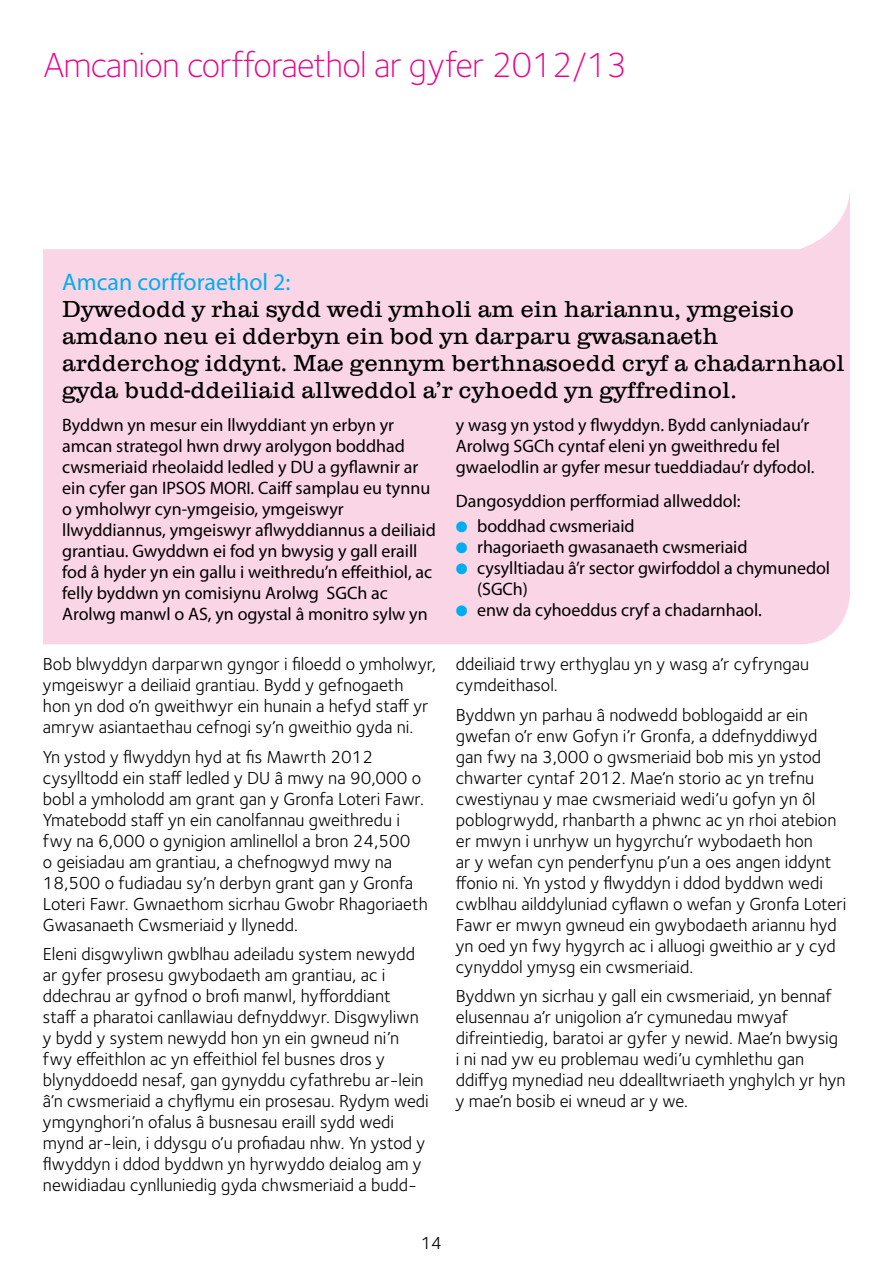
<style>
.page{position:relative;width:893px;height:1263px;background:#fff}
.page>*{position:absolute;margin:0;border:0;box-sizing:border-box;transform-origin:0 0}
.t1{font:300 36px "Foundry Sterling OT2";letter-spacing:-.02em;color:#ec008c}
.t2{font:300 24px/27px "Clarendon LT";color:#000}
.t3{font:24px "Myriad Pro";color:#00aeef}
.t4{font:18px/21px "Foundry Sterling OT2";color:#000}
.t5{font:18px/21px "Myriad Pro";color:#000}
.s1{color:#00aeef}
</style>
<div class="page">
<svg style="left:43px;top:192px;width:807px;height:452px;background:#fadae9"></svg>
<h1 class="t1" style="left:44px;top:39px;width:585px">Amcanion corfforaethol ar gyfer 2012/13</h1>
<h2 class="t3" style="left:62px;top:267px;width:230px">Amcan corfforaethol 2:</h2>
<h2 class="t2" style="left:62px;top:295px;width:784px">Dywedodd y rhai sydd wedi ymholi am ein hariannu, ymgeisio amdano neu ei dderbyn ein bod yn darparu gwasanaeth ardderchog iddynt. Mae gennym berthnasoedd cryf a chadarnhaol gyda budd-ddeiliaid allweddol a’r cyhoedd yn gyffredinol.</h2>
<p class="t5" style="left:62px;top:414px;width:375px">Byddwn yn mesur ein llwyddiant yn erbyn yr amcan strategol hwn drwy arolygon boddhad cwsmeriaid rheolaidd ledled y DU a gyflawnir ar ein cyfer gan IPSOS MORI. Caiff samplau eu tynnu o ymholwyr cyn-ymgeisio, ymgeiswyr llwyddiannus, ymgeiswyr aflwyddiannus a deiliaid grantiau. Gwyddwn ei fod yn bwysig y gall eraill fod â hyder yn ein gallu i weithredu’n effeithiol, ac felly byddwn yn comisiynu Arolwg SGCh ac Arolwg manwl o AS, yn ogystal â monitro sylw yn</p>
<p class="t5" style="left:456px;top:414px;width:360px">y wasg yn ystod y flwyddyn. Bydd canlyniadau’r<br>Arolwg SGCh cyntaf eleni yn gweithredu fel gwaelodlin ar gyfer mesur tueddiadau’r dyfodol.</p>
<p class="t5" style="left:456px;top:490px;width:286px">Dangosyddion perfformiad allweddol:</p>
<p class="t5" style="left:456px;top:515px;width:180px"><span class="s1">●</span> boddhad cwsmeriaid</p>
<p class="t5" style="left:456px;top:536px;width:293px"><span class="s1">●</span> rhagoriaeth gwasanaeth cwsmeriaid</p>
<p class="t5" style="left:477px;top:557px;width:354px;text-indent:-21px"><span class="s1">●</span> cysylltiadau â’r sector gwirfoddol a chymunedol (SGCh)</p>
<p class="t5" style="left:456px;top:599px;width:307px"><span class="s1">●</span> enw da cyhoeddus cryf a chadarnhaol.</p>
<p class="t4" style="left:43px;top:652px;width:395px">Bob blwyddyn darparwn gyngor i filoedd o ymholwyr, ymgeiswyr a deiliaid grantiau. Bydd y gefnogaeth<br>hon yn dod o’n gweithwyr ein hunain a hefyd staff yr amryw asiantaethau cefnogi sy’n gweithio gyda ni.</p>
<p class="t4" style="left:43px;top:745px;width:386px">Yn ystod y flwyddyn hyd at fis Mawrth 2012 cysylltodd ein staff ledled y DU â mwy na 90,000 o bobl a ymholodd am grant gan y Gronfa Loteri Fawr.<br>Ymatebodd staff yn ein canolfannau gweithredu i fwy na 6,000 o gynigion amlinellol a bron 24,500<br>o geisiadau am grantiau, a chefnogwyd mwy na 18,500 o fudiadau sy’n derbyn grant gan y Gronfa Loteri Fawr. Gwnaethom sicrhau Gwobr Rhagoriaeth Gwasanaeth Cwsmeriaid y llynedd.</p>
<p class="t4" style="left:43px;top:942px;width:387px">Eleni disgwyliwn gwblhau adeiladu system newydd ar gyfer prosesu gwybodaeth am grantiau, ac i ddechrau ar gyfnod o brofi manwl, hyfforddiant<br>staff a pharatoi canllawiau defnyddwyr. Disgwyliwn y bydd y system newydd hon yn ein gwneud ni’n fwy effeithlon ac yn effeithiol fel busnes dros y blynyddoedd nesaf, gan gynyddu cyfathrebu ar-lein â’n cwsmeriaid a chyflymu ein prosesau. Rydym wedi ymgynghori’n ofalus â busnesau eraill sydd wedi mynd ar-lein, i ddysgu o’u profiadau nhw. Yn ystod y flwyddyn i ddod byddwn yn hyrwyddo deialog am y newidiadau cynlluniedig gyda chwsmeriaid a budd-</p>
<p class="t4" style="left:456px;top:652px;width:355px">ddeiliaid trwy erthyglau yn y wasg a’r cyfryngau cymdeithasol.</p>
<p class="t4" style="left:456px;top:703px;width:392px">Byddwn yn parhau â nodwedd boblogaidd ar ein gwefan o’r enw Gofyn i’r Gronfa, a ddefnyddiwyd gan fwy na 3,000 o gwsmeriaid bob mis yn ystod chwarter cyntaf 2012. Mae’n storio ac yn trefnu cwestiynau y mae cwsmeriaid wedi’u gofyn yn ôl poblogrwydd, rhanbarth a phwnc ac yn rhoi atebion er mwyn i unrhyw un hygyrchu’r wybodaeth hon<br>ar y wefan cyn penderfynu p’un a oes angen iddynt ffonio ni. Yn ystod y flwyddyn i ddod byddwn wedi cwblhau ailddyluniad cyflawn o wefan y Gronfa Loteri Fawr er mwyn gwneud ein gwybodaeth ariannu hyd yn oed yn fwy hygyrch ac i alluogi gweithio ar y cyd cynyddol ymysg ein cwsmeriaid.</p>
<p class="t4" style="left:456px;top:984px;width:391px">Byddwn yn sicrhau y gall ein cwsmeriaid, yn bennaf elusennau a’r unigolion a’r cymunedau mwyaf difreintiedig, baratoi ar gyfer y newid. Mae’n bwysig i ni nad yw eu problemau wedi’u cymhlethu gan ddiffyg mynediad neu ddealltwriaeth ynghylch yr hyn y mae’n bosib ei wneud ar y we.</p>
<p class="t4" style="left:421px;top:1231px;width:23px">14</p>
</div>
